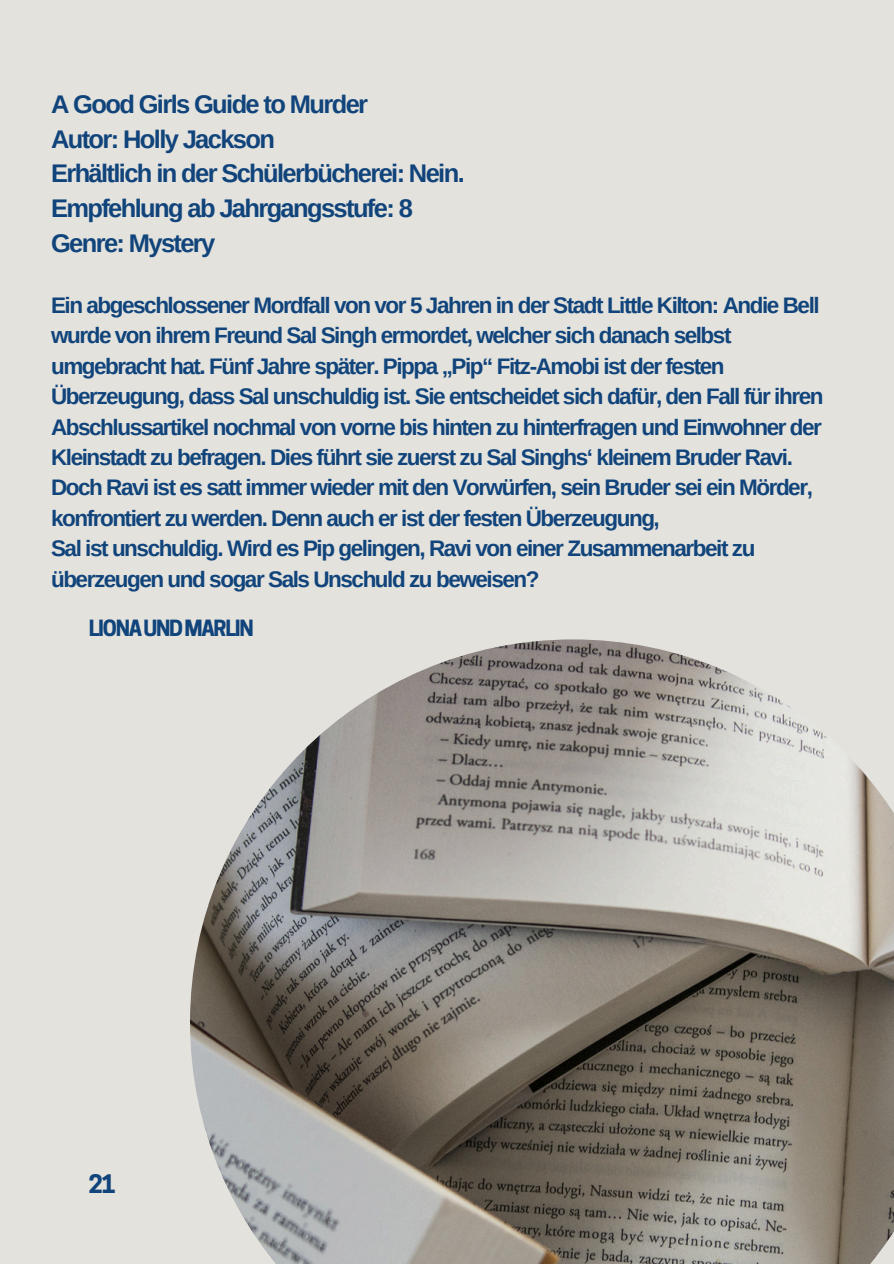
<style>
.page{position:relative;width:894px;height:1264px;background:#fff}
.page>*{position:absolute;margin:0;border:0;box-sizing:border-box;transform-origin:0 0}
.t1{font:700 25.5px/34.8px "Arimo";letter-spacing:-.065em;color:#10447b}
.t2{font:700 24px "Cooper Hewitt";color:#10447b}
.t3{font:700 22.5px/30.5px "Arimo";letter-spacing:-.065em;color:#10447b}
.t4{font:700 21px "Cooper Hewitt";letter-spacing:-.065em;color:#10447b}
</style>
<div class="page">
<div style="left:0;top:0;width:893px;height:1263px;background:#e4e2dd"></div>
<img style="left:190px;top:639px;width:703px;height:624px">
<p class="t1" style="left:51px;top:86px;width:415px">A Good Girls Guide to Murder<br>Autor: Holly Jackson<br>Erhältlich in der Schülerbücherei: Nein.<br>Empfehlung ab Jahrgangsstufe: 8<br>Genre: Mystery</p>
<p class="t3" style="left:51px;top:290px;width:773px">Ein abgeschlossener Mordfall von vor 5 Jahren in der Stadt Little Kilton: Andie Bell wurde von ihrem Freund Sal Singh ermordet, welcher sich danach selbst umgebracht hat. Fünf Jahre später. Pippa „Pip“ Fitz-Amobi ist der festen Überzeugung, dass Sal unschuldig ist. Sie entscheidet sich dafür, den Fall für ihren Abschlussartikel nochmal von vorne bis hinten zu hinterfragen und Einwohner der Kleinstadt zu befragen. Dies führt sie zuerst zu Sal Singhs‘ kleinem Bruder Ravi.<br>Doch Ravi ist es satt immer wieder mit den Vorwürfen, sein Bruder sei ein Mörder, konfrontiert zu werden. Denn auch er ist der festen Überzeugung,</p>
<h2 class="t3" style="left:51px;top:533px;width:705px">Sal ist unschuldig. Wird es Pip gelingen, Ravi von einer Zusammenarbeit zu überzeugen und sogar Sals Unschuld zu beweisen?</h2>
<p class="t4" style="left:89px;top:620px;width:167px">LIONAUNDMARLIN</p>
<p class="t2" style="left:89px;top:1175px;width:29px">21</p>
</div>
